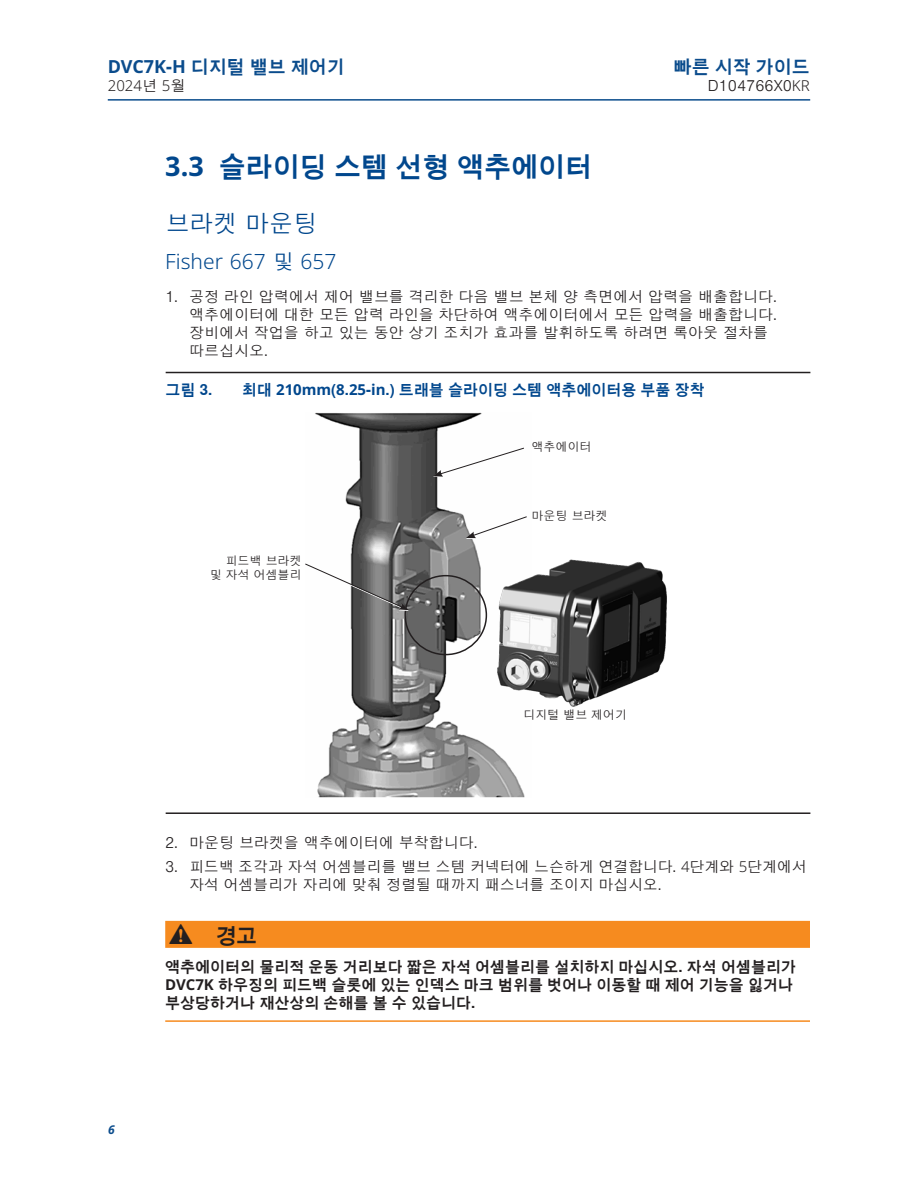
<style>
.page{position:relative;width:918px;height:1188px;background:#fff}
.page>*{position:absolute;margin:0;border:0;box-sizing:border-box;transform-origin:0 0}
.t1{font:700 27px "Nimbus Sans KOR";color:#01478d}
._02_Chapter_Heading_1_1_1{font:300 24px "Nimbus Sans KOR";color:#01478d}
._02_Chapter_Heading_1_1_1_1{font:300 21px "Noto Sans";color:#01478d}
.t2{font:700 21px "Nimbus Sans KOR";color:#231f20}
._07_MP_Manual_document_type_right_aligned{font:700 18px "Nimbus Sans KOR";color:#0b4c8c}
.t3{font:300 15px/18px "Nimbus Sans KOR";color:#231f20}
._06_Warning_text{font:700 15px/18px "Nimbus Sans KOR";color:#231f20}
.t4{font:700 15px "Nimbus Sans KOR";color:#01478d}
._07_MP_Date_left_aligned{font:300 15px "Noto Sans";color:#231f20}
._03_Figure_call_outs{font:300 12px "Nimbus Sans KOR";color:#231f20}
.t5{font:italic 700 12px "Noto Sans";color:#0b4c8c}
.s1{font-family:"Noto Sans"}
.s2{font-family:"Nimbus Sans KOR"}
</style>
<div class="page">
<hr style="left:108px;top:99px;width:702px;height:2px;background:#0b4c8c">
<img style="left:315px;top:412px;width:210px;height:386px">
<hr style="left:166px;top:372px;width:644px;height:1px;background:#231f20">
<hr style="left:166px;top:812px;width:644px;height:2px;background:#231f20">
<div style="left:165px;top:921px;width:645px;height:27px;background:#f68b1f"></div>
<hr style="left:165px;top:1020px;width:645px;height:2px;background:#f68b1f">
<img style="left:496px;top:549px;width:171px;height:167px">
<div style="left:404px;top:575px;width:83px;height:80px;border:2px solid #231f20;border-radius:50%"></div>
<svg style="left:305px;top:563px;width:104px;height:48px"></svg>
<svg style="left:433px;top:447px;width:92px;height:30px"></svg>
<svg style="left:466px;top:516px;width:61px;height:23px"></svg>
<p class="_07_MP_Manual_document_type_right_aligned" style="left:108px;top:54px;width:239px"><span class="s1">DVC7K</span>-<span class="s1">H</span> 디지털 밸브 제어기</p>
<p class="_07_MP_Date_left_aligned" style="left:108px;top:77px;width:79px">2024<span class="s2">년</span> 5<span class="s2">월</span></p>
<p class="_07_MP_Manual_document_type_right_aligned" style="left:674px;top:54px;width:138px">빠른 시작 가이드</p>
<p class="t3" style="left:708px;top:77px;width:104px">D104766X0<span class="s1">KR</span></p>
<p class="t1" style="left:165px;top:148px;width:428px"><span class="s1">3.3</span> 슬라이딩 스템 선형 액추에이터</p>
<p class="_02_Chapter_Heading_1_1_1" style="left:165px;top:208px;width:153px">브라켓 마운팅</p>
<p class="_02_Chapter_Heading_1_1_1_1" style="left:165px;top:249px;width:173px">Fisher 667 <span class="s2">및</span> 657</p>
<p class="t3" style="left:189px;top:287px;width:590px;text-indent:-24px">1. 공정 라인 압력에서 제어 밸브를 격리한 다음 밸브 본체 양 측면에서 압력을 배출합니다. 액추에이터에 대한 모든 압력 라인을 차단하여 액추에이터에서 모든 압력을 배출합니다. 장비에서 작업을 하고 있는 동안 상기 조치가 효과를 발휘하도록 하려면 록아웃 절차를 따르십시오.</p>
<p class="t4" style="left:166px;top:379px;width:48px">그림 3.</p>
<p class="t4" style="left:242px;top:379px;width:464px">최대 <span class="s1">210mm</span>(<span class="s1">8</span>.<span class="s1">25</span>-<span class="s1">in</span>.) 트래블 슬라이딩 스템 액추에이터용 부품 장착</p>
<p class="_03_Figure_call_outs" style="left:532px;top:439px;width:61px">액추에이터</p>
<p class="_03_Figure_call_outs" style="left:226px;top:553px;width:77px">피드백 브라켓</p>
<p class="_03_Figure_call_outs" style="left:210px;top:567px;width:93px">및 자석 어셈블리</p>
<p class="_03_Figure_call_outs" style="left:532px;top:508px;width:77px">마운팅 브라켓</p>
<p class="_03_Figure_call_outs" style="left:523px;top:707px;width:105px">디지털 밸브 제어기</p>
<p class="t5" style="left:108px;top:1121px;width:8px">6</p>
<p class="t3" style="left:165px;top:833px;width:314px">2. 마운팅 브라켓을 액추에이터에 부착합니다.</p>
<p class="t3" style="left:189px;top:857px;width:619px;text-indent:-24px">3. 피드백 조각과 자석 어셈블리를 밸브 스템 커넥터에 느슨하게 연결합니다. <span class="s1">4</span>단계와 <span class="s1">5</span>단계에서 자석 어셈블리가 자리에 맞춰 정렬될 때까지 패스너를 조이지 마십시오.</p>
<p class="t2" style="left:216px;top:921px;width:43px">경고</p>
<p class="_06_Warning_text" style="left:165px;top:957px;width:632px">액추에이터의 물리적 운동 거리보다 짧은 자석 어셈블리를 설치하지 마십시오. 자석 어셈블리가<br><span class="s1">DVC7K</span> 하우징의 피드백 슬롯에 있는 인덱스 마크 범위를 벗어나 이동할 때 제어 기능을 잃거나 부상당하거나 재산상의 손해를 볼 수 있습니다.</p>
</div>
